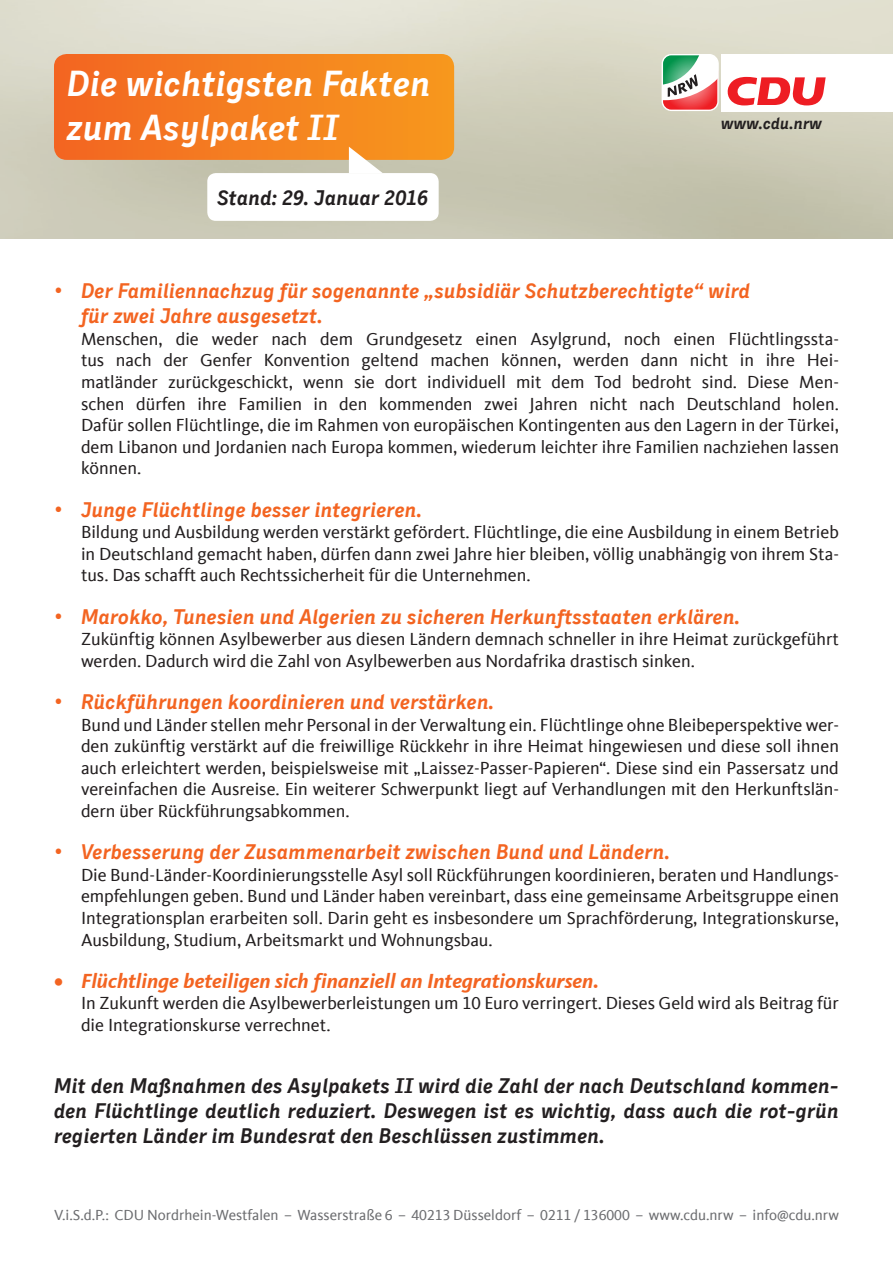
<style>
.page{position:relative;width:893px;height:1263px;background:#fff}
.page>*{position:absolute;margin:0;border:0;box-sizing:border-box;transform-origin:0 0}
.t1{font:italic 700 36px "CDU Skopex";color:#fff}
.t2{font:italic 700 21px/25.2px "CDU Skopex";color:#f36421}
.t3{font:italic 700 21px/25.2px "CDU Skopex";color:#231f20;text-align:justify}
.t4{font:italic 700 21px "CDU Kievit Tab";color:#f36421}
.t5{font:18px/21.6px "CDU Kievit Tab";color:#231f20;text-align:justify}
.t6{font:italic 700 16.5px "CDU Skopex";color:#231f20}
.t7{font:15px "CDU Kievit Tab";color:#6c6d70}
</style>
<div class="page">
<svg style="left:727px;top:77px;width:99px;height:28px"></svg>
<svg style="left:662px;top:54px;width:57px;height:57px"></svg>
<svg style="left:54px;top:54px;width:400px;height:119px;background:#ef8731"></svg>
<p class="t1" style="left:67px;top:63px;width:365px">Die wichtigsten Fakten</p>
<p class="t1" style="left:67px;top:106px;width:274px">zum Asylpaket II</p>
<p class="t3" style="left:217px;top:185px;width:213px">Stand: 29. Januar 2016</p>
<p class="t6" style="left:721px;top:114px;width:102px">www.cdu.nrw</p>
<p class="t2" style="left:81px;top:278px;width:671px;text-indent:-27px">• Der Familiennachzug für sogenannte „subsidiär Schutzberechtigte“ wird für zwei Jahre ausgesetzt.</p>
<p class="t5" style="left:81px;top:328px;width:759px">Menschen, die weder nach dem Grundgesetz einen Asylgrund, noch einen Flüchtlingssta&shy;tus nach der Genfer Konvention geltend machen können, werden dann nicht in ihre Hei&shy;matländer zurückgeschickt, wenn sie dort individuell mit dem Tod bedroht sind. Diese Men&shy;schen dürfen ihre Familien in den kommenden zwei Jahren nicht nach Deutschland holen.<br>Dafür sollen Flüchtlinge, die im Rahmen von europäischen Kontingenten aus den Lagern in der Türkei, dem Libanon und Jordanien nach Europa kommen, wiederum leichter ihre Familien nachziehen lassen können.</p>
<p class="t2" style="left:54px;top:496px;width:370px">• Junge Flüchtlinge besser integrieren.</p>
<p class="t5" style="left:81px;top:521px;width:759px">Bildung und Ausbildung werden verstärkt gefördert. Flüchtlinge, die eine Ausbildung in einem Betrieb in Deutschland gemacht haben, dürfen dann zwei Jahre hier bleiben, völlig unabhängig von ihrem Sta&shy;tus. Das schafft auch Rechtssicherheit für die Unternehmen.</p>
<p class="t2" style="left:54px;top:603px;width:688px">• Marokko, Tunesien und Algerien zu sicheren Herkunftsstaaten erklären.</p>
<p class="t5" style="left:81px;top:628px;width:759px">Zukünftig können Asylbewerber aus diesen Ländern demnach schneller in ihre Heimat zurückgeführt werden. Dadurch wird die Zahl von Asylbewerben aus Nordafrika drastisch sinken.</p>
<p class="t2" style="left:54px;top:689px;width:442px">• Rückführungen koordinieren und verstärken.</p>
<p class="t5" style="left:81px;top:714px;width:759px">Bund und Länder stellen mehr Personal in der Verwaltung ein. Flüchtlinge ohne Bleibeperspektive wer&shy;den zukünftig verstärkt auf die freiwillige Rückkehr in ihre Heimat hingewiesen und diese soll ihnen auch erleichtert werden, beispielsweise mit „Laissez-Passer-Papieren“. Diese sind ein Passersatz und vereinfachen die Ausreise. Ein weiterer Schwerpunkt liegt auf Verhandlungen mit den Herkunftslän&shy;dern über Rückführungsabkommen.</p>
<p class="t2" style="left:54px;top:839px;width:618px">• Verbesserung der Zusammenarbeit zwischen Bund und Ländern.</p>
<p class="t5" style="left:81px;top:864px;width:759px">Die Bund-Länder-Koordinierungsstelle Asyl soll Rückführungen koordinieren, beraten und Handlungs&shy;empfehlungen geben. Bund und Länder haben vereinbart, dass eine gemeinsame Arbeitsgruppe einen Integrationsplan erarbeiten soll. Darin geht es insbesondere um Sprachförderung, Integrationskurse, Ausbildung, Studium, Arbeitsmarkt und Wohnungsbau.</p>
<p class="t4" style="left:54px;top:968px;width:547px">• Flüchtlinge beteiligen sich finanziell an Integrationskursen.</p>
<p class="t5" style="left:81px;top:993px;width:759px">In Zukunft werden die Asylbewerberleistungen um 10 Euro verringert. Dieses Geld wird als Beitrag für die Integrationskurse verrechnet.</p>
<p class="t3" style="left:54px;top:1073px;width:786px">Mit den Maßnahmen des Asylpakets II wird die Zahl der nach Deutschland kommen&shy;den Flüchtlinge deutlich reduziert. Deswegen ist es wichtig, dass auch die rot-grün regierten Länder im Bundesrat den Beschlüssen zustimmen.</p>
<p class="t7" style="left:54px;top:1206px;width:786px">V.i.S.d.P.: CDU Nordrhein-Westfalen – Wasserstraße 6 – 40213 Düsseldorf – 0211 / 136000 – www.cdu.nrw – info@cdu.nrw</p>
</div>
